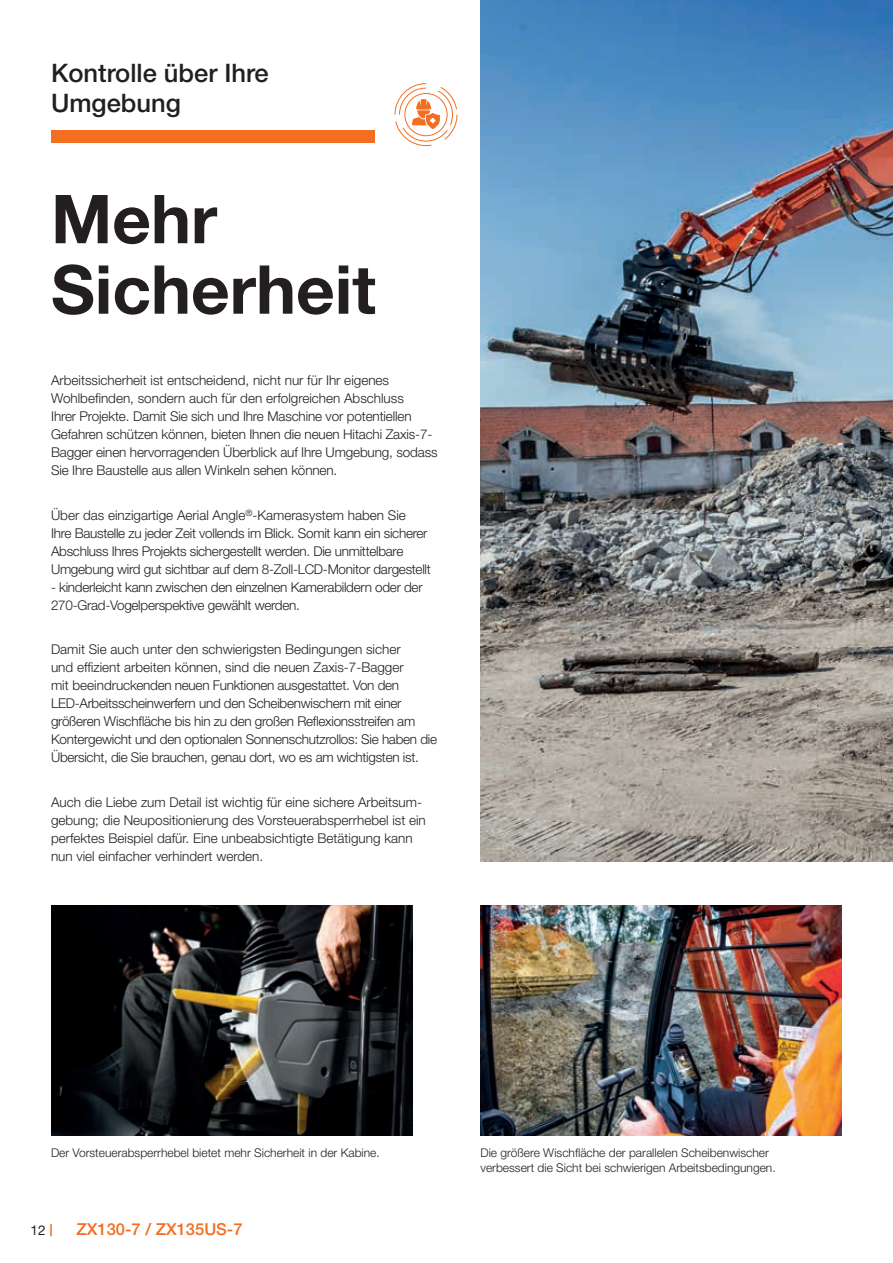
<style>
.page{position:relative;width:893px;height:1263px;background:#fff}
.page>*{position:absolute;margin:0;border:0;box-sizing:border-box;transform-origin:0 0}
.t1{font:700 67.5px/70.5px "Helvetica Neue LT Pro";color:#231f20}
.t2{font:500 25.5px/30px "Helvetica Neue LT Pro";color:#231f20}
.t3{font:500 16.5px "Helvetica Neue LT Pro";color:#f36e21}
.t4{font:300 13.5px/18px "Helvetica Neue LT Pro";letter-spacing:-.01em;color:#231f20}
.t5{font:13.5px "Helvetica Neue LT Pro";color:#231f20}
.t6{font:300 12px/15px "Helvetica Neue LT Pro";color:#231f20}
</style>
<div class="page">
<svg style="left:50px;top:1224px;width:2px;height:12px"></svg>
<img style="left:480px;top:0;width:413px;height:861px">
<img style="left:480px;top:906px;width:362px;height:229px">
<img style="left:51px;top:906px;width:361px;height:229px">
<div style="left:51px;top:130px;width:323px;height:13px;background:#f36e21"></div>
<svg style="left:394px;top:83px;width:64px;height:64px"></svg>
<h2 class="t2" style="left:51px;top:58px;width:219px">Kontrolle über Ihre<br>Umgebung</h2>
<h1 class="t1" style="left:51px;top:182px;width:326px">Mehr<br>Sicherheit</h1>
<p class="t4" style="left:51px;top:371px;width:388px">Arbeitssicherheit ist entscheidend, nicht nur für Ihr eigenes Wohlbefinden, sondern auch für den erfolgreichen Abschluss<br>Ihrer Projekte. Damit Sie sich und Ihre Maschine vor potentiellen Gefahren schützen können, bieten Ihnen die neuen Hitachi Zaxis-7- Bagger einen hervorragenden Überblick auf Ihre Umgebung, sodass Sie Ihre Baustelle aus allen Winkeln sehen können.</p>
<p class="t4" style="left:51px;top:505px;width:381px">Über das einzigartige Aerial Angle<sup>®</sup>-Kamerasystem haben Sie<br>Ihre Baustelle zu jeder Zeit vollends im Blick. Somit kann ein sicherer Abschluss Ihres Projekts sichergestellt werden. Die unmittelbare Umgebung wird gut sichtbar auf dem 8-Zoll-LCD-Monitor dargestellt</p>
<p class="t4" style="left:51px;top:577px;width:373px">- kinderleicht kann zwischen den einzelnen Kamerabildern oder der<br>270-Grad-Vogelperspektive gewählt werden.</p>
<p class="t4" style="left:51px;top:640px;width:388px">Damit Sie auch unter den schwierigsten Bedingungen sicher<br>und effizient arbeiten können, sind die neuen Zaxis-7-Bagger<br>mit beeindruckenden neuen Funktionen ausgestattet. Von den LED-Arbeitsscheinwerfern und den Scheibenwischern mit einer größeren Wischfläche bis hin zu den großen Reflexionsstreifen am Kontergewicht und den optionalen Sonnenschutzrollos: Sie haben die Übersicht, die Sie brauchen, genau dort, wo es am wichtigsten ist.</p>
<p class="t4" style="left:51px;top:792px;width:376px">Auch die Liebe zum Detail ist wichtig für eine sichere Arbeitsum&shy;gebung; die Neupositionierung des Vorsteuerabsperrhebel ist ein perfektes Beispiel dafür. Eine unbeabsichtigte Betätigung kann nun viel einfacher verhindert werden.</p>
<p class="t6" style="left:51px;top:1145px;width:330px">Der Vorsteuerabsperrhebel bietet mehr Sicherheit in der Kabine.</p>
<p class="t5" style="left:31px;top:1222px;width:17px">12</p>
<p class="t3" style="left:77px;top:1220px;width:167px">ZX130-7 / ZX135US-7</p>
<p class="t6" style="left:480px;top:1145px;width:297px">Die größere Wischfläche der parallelen Scheibenwischer verbessert die Sicht bei schwierigen Arbeitsbedingungen.</p>
</div>
